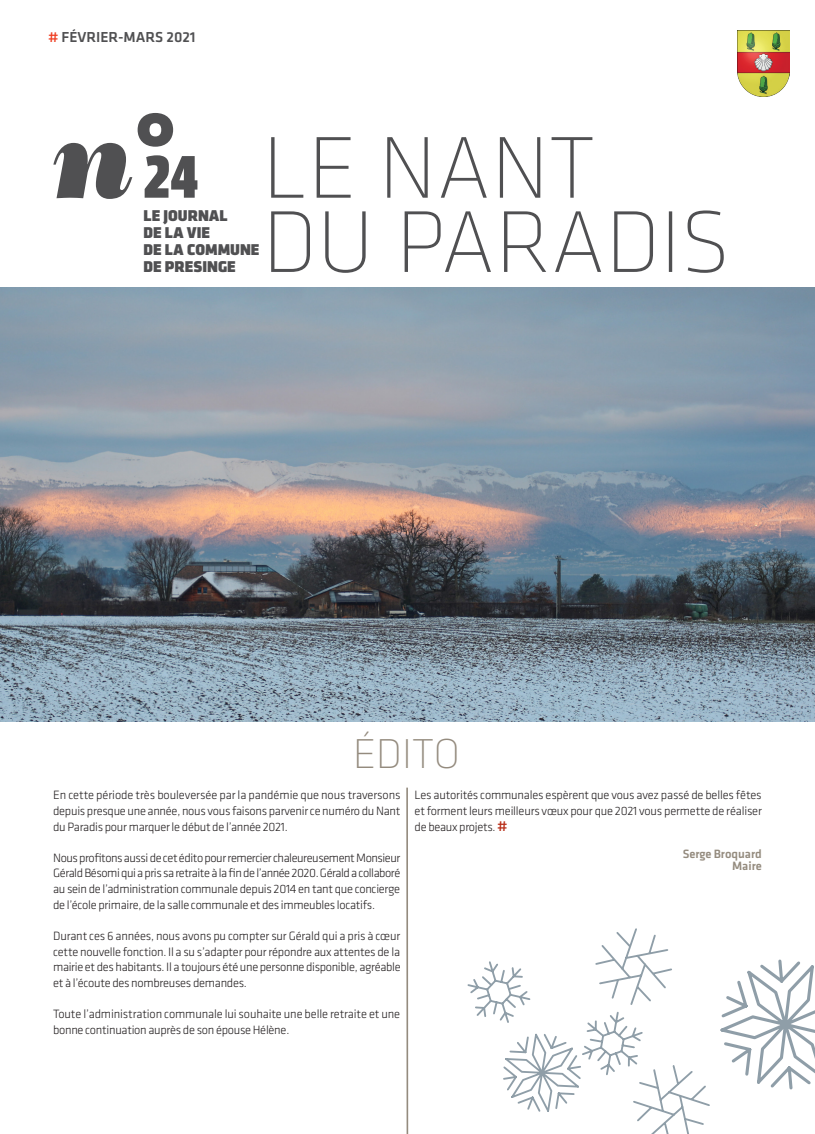
<style>
.page{position:relative;width:815px;height:1134px;background:#fff}
.page>*{position:absolute;margin:0;border:0;box-sizing:border-box;transform-origin:0 0}
.t1{font:italic 112.5px "Bodoni Poster";color:#505052}
.t2{font:900 condensed 62.5px "Klavika Display";color:#505052}
.t3{font:200 43.38px "Klavika Display";letter-spacing:.02em;color:#948b7e}
.t4{font:900 16.25px/16.9px "Klavika Display";color:#505052}
.t5{font:500 15px "Klavika";color:#505052}
.Style_de_paragraphe{font:300 12.5px/15.6px "Klavika";letter-spacing:-.02em;color:#231f20;text-align:justify}
.Style_de_paragraphe-2{font:500 12.5px "Klavika";color:#948b7e}
.s1{color:#ef3e22}
.s2{font-family:"Klavika Display";font-weight:900;font-style:normal;font-stretch:condensed;font-size:125px}
.s3{font-weight:500;font-size:15px;color:#b82d17}
</style>
<div class="page">
<svg style="left:271px;top:210px;width:453px;height:63px"></svg>
<svg style="left:271px;top:137px;width:321px;height:61px"></svg>
<hr style="left:406px;top:788px;width:2px;height:346px;background:#948b7e">
<img style="left:737px;top:31px;width:52px;height:66px">
<img style="left:0;top:288px;width:815px;height:433px">
<svg style="left:467px;top:928px;width:243px;height:206px"></svg>
<svg style="left:720px;top:959px;width:95px;height:131px"></svg>
<p class="t5" style="left:48px;top:27px;width:149px"><span class="s1">#</span> FÉVRIER-MARS 2021</p>
<p class="t1" style="left:53px;top:91px;width:125px">n<span class="s2">°</span></p>
<p class="t2" style="left:144px;top:140px;width:57px">24</p>
<p class="t4" style="left:144px;top:208px;width:118px">LE JOURNAL<br>DE LA VIE<br>DE LA COMMUNE<br>DE PRESINGE</p>
<p class="t3" style="left:353px;top:729px;width:107px">ÉDITO</p>
<p class="Style_de_paragraphe" style="left:53px;top:787px;width:349px">En cette période très bouleversée par la pandémie que nous traversons depuis presque une année, nous vous faisons parvenir ce numéro du Nant du Paradis pour marquer le début de l’année 2021.</p>
<p class="Style_de_paragraphe" style="left:53px;top:850px;width:349px">Nous profitons aussi de cet édito pour remercier chaleureusement Monsieur Gérald Bésomi qui a pris sa retraite à la fin de l’année 2020. Gérald a collaboré au sein de l’administration communale depuis 2014 en tant que concierge de l’école primaire, de la salle communale et des immeubles locatifs.</p>
<p class="Style_de_paragraphe" style="left:53px;top:928px;width:349px">Durant ces 6 années, nous avons pu compter sur Gérald qui a pris à cœur cette nouvelle fonction. Il a su s’adapter pour répondre aux attentes de la mairie et des habitants. Il a toujours été une personne disponible, agréable et à l’écoute des nombreuses demandes.</p>
<p class="Style_de_paragraphe" style="left:53px;top:1006px;width:349px">Toute l’administration communale lui souhaite une belle retraite et une bonne continuation auprès de son épouse Hélène.</p>
<p class="Style_de_paragraphe" style="left:415px;top:787px;width:349px">Les autorités communales espèrent que vous avez passé de belles fêtes et forment leurs meilleurs vœux pour que 2021 vous permette de réaliser de beaux projets. <span class="s3">#</span></p>
<p class="Style_de_paragraphe-2" style="left:683px;top:845px;width:81px">Serge Broquard</p>
<p class="Style_de_paragraphe-2" style="left:732px;top:857px;width:31px">Maire</p>
</div>
